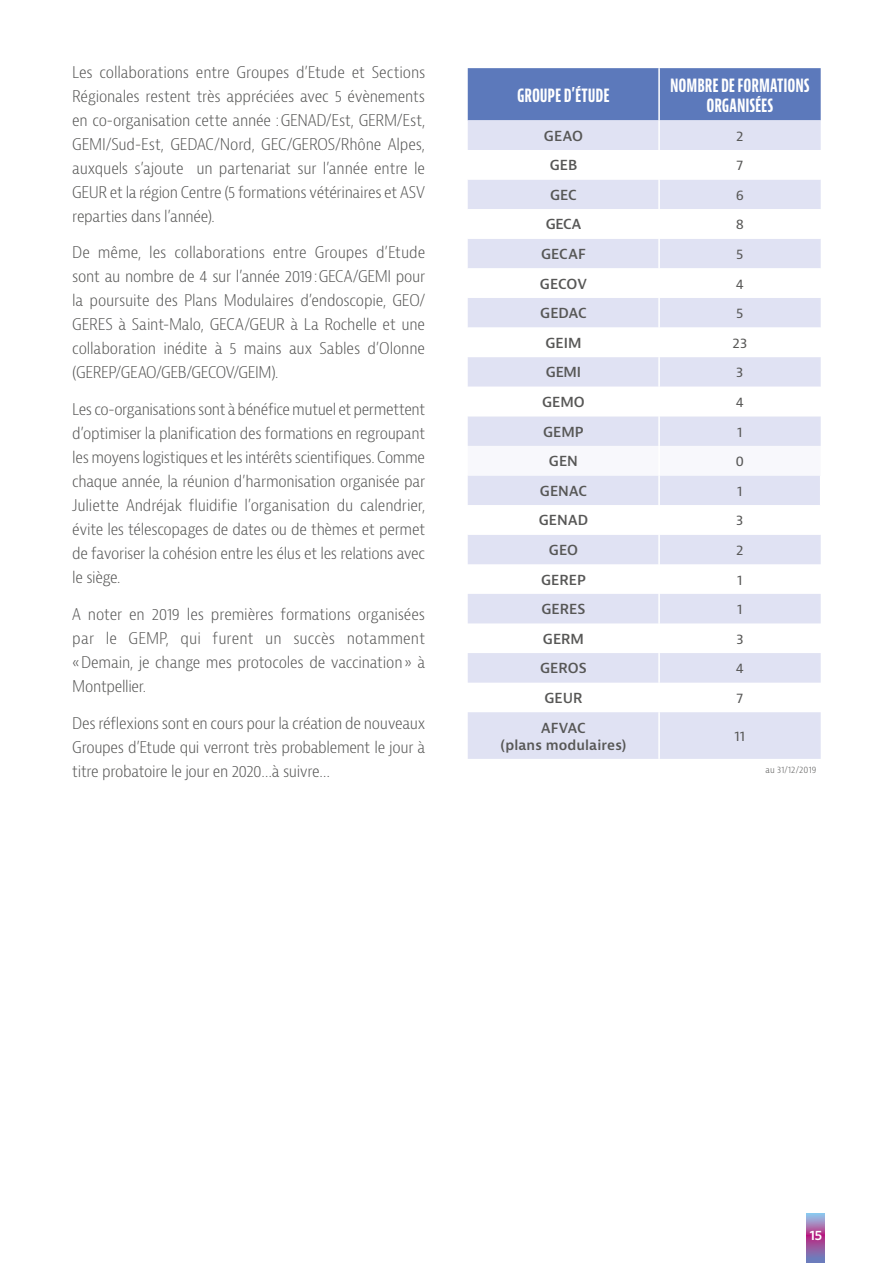
<style>
.page{position:relative;width:893px;height:1263px;background:#fff}
.page>*{position:absolute;margin:0;border:0;box-sizing:border-box;transform-origin:0 0}
.t1{font:700 extra-condensed 19.5px/19.5px "Bernina Sans";letter-spacing:-.005em;color:#fff;text-align:center}
.t2{font:300 condensed 15.75px/24px "Bernina Sans";letter-spacing:-.02em;color:#575756;text-align:justify}
.t3{font:600 13.5px/17px "Bernina Sans";letter-spacing:.01em;color:#575756;text-align:center}
.t4{font:13.5px "Bernina Sans";color:#575756}
.t5{font:600 13.5px "Whitney";color:#fff}
.t6{font:300 condensed 9px "Bernina Sans";letter-spacing:.015em;color:#575756}
</style>
<div class="page">
<svg style="left:807px;top:1213px;width:18px;height:50px"></svg>
<div style="left:468px;top:68px;width:353px;height:52px;background:#5c79bb"></div>
<svg style="left:468px;top:120px;width:353px;height:639px;fill:#e0e2f3"></svg>
<svg style="left:468px;top:150px;width:353px;height:385px"></svg>
<svg style="left:468px;top:446px;width:353px;height:29px"></svg>
<hr style="left:658px;top:120px;width:2px;height:30px;background:#fff">
<hr style="left:658px;top:150px;width:2px;height:30px;background:#fff">
<hr style="left:658px;top:180px;width:2px;height:29px;background:#fff">
<hr style="left:658px;top:209px;width:2px;height:30px;background:#fff">
<hr style="left:658px;top:239px;width:2px;height:29px;background:#fff">
<hr style="left:658px;top:268px;width:2px;height:30px;background:#fff">
<hr style="left:658px;top:298px;width:2px;height:30px;background:#fff">
<hr style="left:658px;top:328px;width:2px;height:29px;background:#fff">
<hr style="left:658px;top:357px;width:2px;height:30px;background:#fff">
<hr style="left:658px;top:387px;width:2px;height:29px;background:#fff">
<hr style="left:658px;top:416px;width:2px;height:30px;background:#fff">
<hr style="left:658px;top:446px;width:2px;height:29px;background:#fff">
<hr style="left:658px;top:505px;width:2px;height:30px;background:#fff">
<hr style="left:658px;top:535px;width:2px;height:29px;background:#fff">
<hr style="left:658px;top:564px;width:2px;height:30px;background:#fff">
<hr style="left:658px;top:594px;width:2px;height:29px;background:#fff">
<hr style="left:658px;top:623px;width:2px;height:30px;background:#fff">
<hr style="left:658px;top:653px;width:2px;height:30px;background:#fff">
<hr style="left:658px;top:683px;width:2px;height:29px;background:#fff">
<hr style="left:658px;top:712px;width:2px;height:47px;background:#fff">
<hr style="left:658px;top:68px;width:2px;height:52px;background:#fff">
<hr style="left:658px;top:475px;width:2px;height:30px;background:#fff">
<hr style="left:820px;top:475px;width:1px;height:30px;background:#fff">
<p class="t2" style="left:72px;top:60px;width:354px">Les collaborations entre Groupes d’Etude et Sections Régionales restent très appréciées avec 5 évènements en co-organisation cette année :GENAD/Est, GERM/Est, GEMI/Sud-Est, GEDAC/Nord, GEC/GEROS/Rhône Alpes, auxquels s’ajoute un partenariat sur l’année entre le GEUR et la région Centre (5 formations vétérinaires et ASV reparties dans l’année).</p>
<p class="t2" style="left:72px;top:241px;width:354px">De même, les collaborations entre Groupes d’Etude sont au nombre de 4 sur l’année 2019:GECA/GEMI pour la poursuite des Plans Modulaires d’endoscopie, GEO/ GERES à Saint-Malo, GECA/GEUR à La Rochelle et une collaboration inédite à 5 mains aux Sables d’Olonne (GEREP/GEAO/GEB/GECOV/GEIM).</p>
<p class="t2" style="left:72px;top:398px;width:354px">Les co-organisations sont à bénéfice mutuel et permettent d’optimiser la planification des formations en regroupant les moyens logistiques et les intérêts scientifiques. Comme chaque année, la réunion d’harmonisation organisée par Juliette Andréjak fluidifie l’organisation du calendrier, évite les télescopages de dates ou de thèmes et permet de favoriser la cohésion entre les élus et les relations avec le siège.</p>
<p class="t2" style="left:72px;top:603px;width:354px">A noter en 2019 les premières formations organisées par le GEMP, qui furent un succès notamment «Demain, je change mes protocoles de vaccination » à Montpellier.</p>
<p class="t2" style="left:72px;top:711px;width:354px">Des réflexions sont en cours pour la création de nouveaux Groupes d’Etude qui verront très probablement le jour à titre probatoire le jour en 2020…à suivre…</p>
<p class="t1" style="left:517px;top:86px;width:94px">GROUPE D’ÉTUDE</p>
<p class="t1" style="left:670px;top:76px;width:141px">NOMBRE DE FORMATIONS<br>ORGANISÉES</p>
<p class="t3" style="left:544px;top:128px;width:41px">GEAO</p>
<p class="t4" style="left:736px;top:127px;width:9px">2</p>
<p class="t3" style="left:550px;top:157px;width:29px">GEB</p>
<p class="t4" style="left:736px;top:156px;width:8px">7</p>
<p class="t3" style="left:550px;top:187px;width:28px">GEC</p>
<p class="t4" style="left:736px;top:186px;width:10px">6</p>
<p class="t3" style="left:546px;top:216px;width:37px">GECA</p>
<p class="t4" style="left:736px;top:216px;width:10px">8</p>
<p class="t3" style="left:541px;top:246px;width:46px">GECAF</p>
<p class="t4" style="left:736px;top:245px;width:9px">5</p>
<p class="t3" style="left:540px;top:275px;width:48px">GECOV</p>
<p class="t4" style="left:736px;top:275px;width:10px">4</p>
<p class="t3" style="left:540px;top:305px;width:48px">GEDAC</p>
<p class="t4" style="left:736px;top:304px;width:9px">5</p>
<p class="t3" style="left:545px;top:335px;width:38px">GEIM</p>
<p class="t4" style="left:732px;top:334px;width:16px">23</p>
<p class="t3" style="left:546px;top:364px;width:37px">GEMI</p>
<p class="t4" style="left:736px;top:364px;width:9px">3</p>
<p class="t3" style="left:542px;top:394px;width:44px">GEMO</p>
<p class="t4" style="left:736px;top:393px;width:10px">4</p>
<p class="t3" style="left:543px;top:423px;width:42px">GEMP</p>
<p class="t4" style="left:737px;top:423px;width:7px">1</p>
<p class="t3" style="left:549px;top:453px;width:31px">GEN</p>
<p class="t4" style="left:735px;top:452px;width:10px">0</p>
<p class="t3" style="left:540px;top:483px;width:49px">GENAC</p>
<p class="t4" style="left:737px;top:482px;width:7px">1</p>
<p class="t3" style="left:539px;top:512px;width:51px">GENAD</p>
<p class="t4" style="left:736px;top:512px;width:9px">3</p>
<p class="t3" style="left:549px;top:542px;width:31px">GEO</p>
<p class="t4" style="left:736px;top:541px;width:9px">2</p>
<p class="t3" style="left:541px;top:571px;width:46px">GEREP</p>
<p class="t4" style="left:737px;top:571px;width:7px">1</p>
<p class="t3" style="left:541px;top:601px;width:46px">GERES</p>
<p class="t4" style="left:737px;top:600px;width:7px">1</p>
<p class="t3" style="left:543px;top:631px;width:43px">GERM</p>
<p class="t4" style="left:736px;top:630px;width:9px">3</p>
<p class="t3" style="left:540px;top:660px;width:48px">GEROS</p>
<p class="t4" style="left:736px;top:660px;width:10px">4</p>
<p class="t3" style="left:544px;top:690px;width:39px">GEUR</p>
<p class="t4" style="left:736px;top:689px;width:8px">7</p>
<p class="t3" style="left:500px;top:719px;width:127px">AFVAC<br>(plans modulaires)</p>
<p class="t4" style="left:735px;top:727px;width:12px">11</p>
<p class="t6" style="left:765px;top:764px;width:52px">au 31/12/2019</p>
<p class="t5" style="left:810px;top:1227px;width:14px">15</p>
</div>
